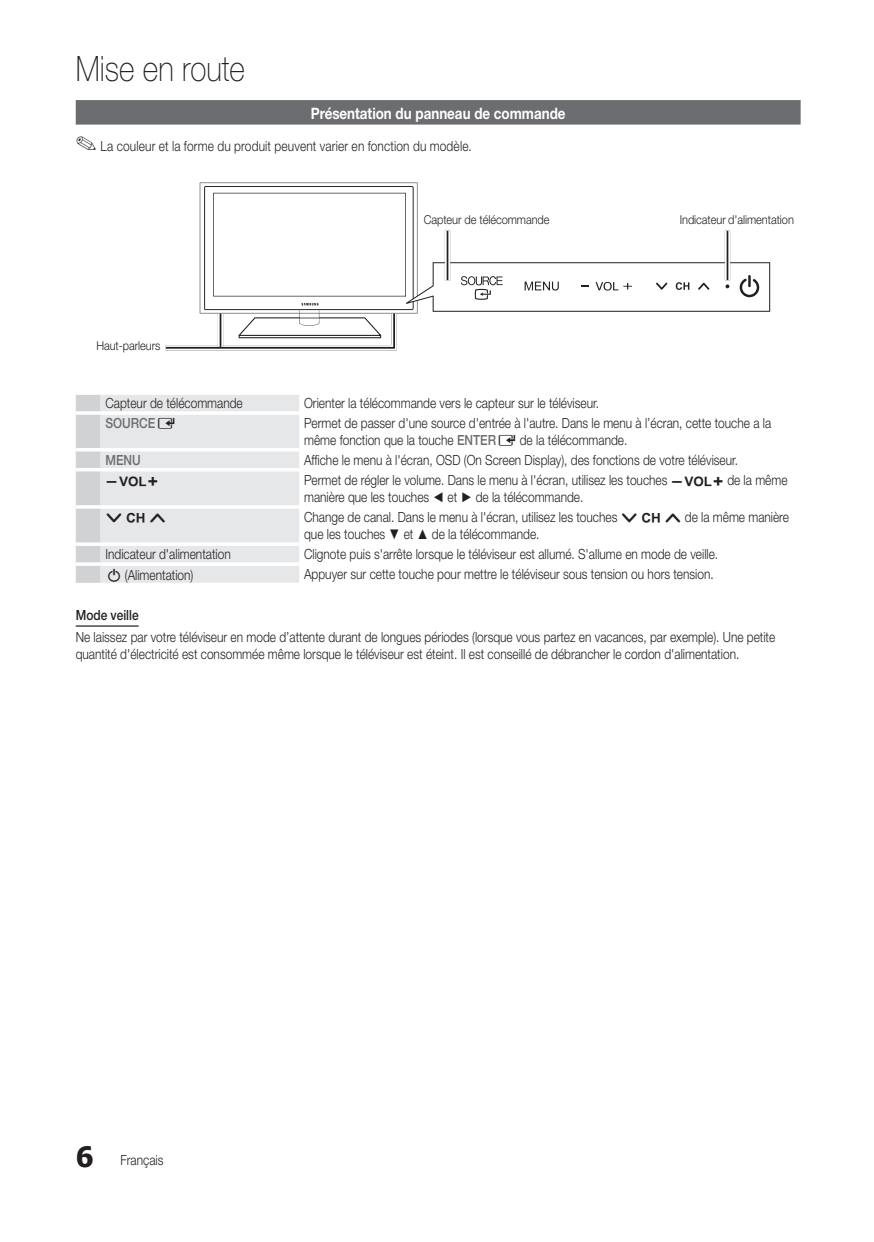
<style>
.page{position:relative;width:874px;height:1242px;background:#fff}
.page>*{position:absolute;margin:0;border:0;box-sizing:border-box;transform-origin:0 0}
.t1{font:100 35px "Helvetica Neue LT Pro";color:#231f20;scale:.85 1}
.t2{font:700 28px "Tahoma";color:#231f20}
.t3{font:700 15.75px "Helvetica Neue LT Pro";color:#fff;scale:.85 1}
.t4{font:300 14px/16.8px "Helvetica Neue LT Pro";color:#231f20;scale:.85 1}
.t5{font:500 14px "Helvetica Neue LT Pro";color:#6c6d70;scale:.85 1}
.t6{font:500 14px "Helvetica Neue LT Pro";color:#231f20;scale:.85 1}
.t7{font:14px "ASTTV Icons 2";color:#231f20}
.t8{font:300 12.25px "Helvetica Neue LT Pro";letter-spacing:-.005em;color:#231f20;scale:.9 1}
.s1{font-family:"ASTTV Icons 2";font-weight:400;color:#231f20}
.s2{font-weight:500;color:#6c6d70}
.s3{font-family:"ASTTV Icons 2";font-weight:400}
.s4{font-family:"Arial";font-weight:400}
</style>
<div class="page">
<div style="left:76px;top:100px;width:724px;height:25px;background:#6c6d70"></div>
<hr style="left:76px;top:625px;width:63px;height:1px;background:#231f20">
<svg style="left:76px;top:395px;width:223px;height:187px;background:#e3e4e6"></svg>
<hr style="left:76px;top:411px;width:24px;height:4px;background:#fff">
<hr style="left:100px;top:411px;width:199px;height:4px;background:#fff">
<hr style="left:76px;top:468px;width:24px;height:3px;background:#fff">
<hr style="left:76px;top:505px;width:24px;height:3px;background:#fff">
<hr style="left:76px;top:448px;width:24px;height:3px;background:#fff">
<hr style="left:100px;top:448px;width:199px;height:3px;background:#fff">
<hr style="left:100px;top:468px;width:199px;height:3px;background:#fff">
<hr style="left:100px;top:505px;width:199px;height:3px;background:#fff">
<svg style="left:76px;top:542px;width:24px;height:4px"></svg>
<hr style="left:100px;top:542px;width:199px;height:4px;background:#fff">
<svg style="left:76px;top:562px;width:24px;height:4px"></svg>
<svg style="left:76px;top:582px;width:24px;height:1px"></svg>
<hr style="left:100px;top:562px;width:199px;height:4px;background:#fff">
<svg style="left:100px;top:582px;width:199px;height:1px"></svg>
<svg style="left:165px;top:182px;width:605px;height:169px"></svg>
<svg style="left:219px;top:313px;width:2px;height:34px"></svg>
<hr style="left:221px;top:313px;width:2px;height:34px;background:#fff">
<hr style="left:218px;top:313px;width:1px;height:34px;background:#fff">
<svg style="left:726px;top:231px;width:2px;height:49px"></svg>
<hr style="left:728px;top:231px;width:1px;height:49px;background:#fff">
<hr style="left:724px;top:231px;width:2px;height:49px;background:#fff">
<svg style="left:446px;top:231px;width:2px;height:49px"></svg>
<hr style="left:448px;top:231px;width:2px;height:49px;background:#fff">
<hr style="left:445px;top:231px;width:1px;height:49px;background:#fff">
<h1 class="t1" style="left:76px;top:48px;width:200px">Mise en route</h1>
<p class="t3" style="left:311px;top:103px;width:301px">Présentation du panneau de commande</p>
<p class="t4" style="left:76px;top:137px;width:467px">✎ La couleur et la forme du produit peuvent varier en fonction du modèle.</p>
<p class="t8" style="left:96px;top:338px;width:73px">Haut-parleurs</p>
<p class="t8" style="left:423px;top:212px;width:141px">Capteur de télécommande</p>
<p class="t8" style="left:679px;top:212px;width:128px">Indicateur d'alimentation</p>
<p class="t4" style="left:105px;top:394px;width:163px">Capteur de télécommande</p>
<p class="t4" style="left:304px;top:394px;width:348px">Orienter la télécommande vers le capteur sur le téléviseur.</p>
<p class="t5" style="left:105px;top:415px;width:84px">SOURCE<span class="s1">E</span></p>
<p class="t4" style="left:304px;top:414px;width:551px">Permet de passer d'une source d'entrée à l'autre. Dans le menu à l’écran, cette touche a la même fonction que la touche <span class="s2">ENTER</span><span class="s3">E</span> de la télécommande.</p>
<p class="t7" style="left:105px;top:472px;width:55px">y</p>
<p class="t5" style="left:105px;top:451px;width:43px">MENU</p>
<p class="t4" style="left:304px;top:449px;width:570px;line-height:20.5px">Affiche le menu à l'écran, OSD (On Screen Display), des fonctions de votre téléviseur.<br>Permet de régler le volume. Dans le menu à l'écran, utilisez les touches <span class="s3">y</span> de la même</p>
<p class="t7" style="left:105px;top:509px;width:62px">z</p>
<p class="t4" style="left:304px;top:486px;width:571px;line-height:20.5px">manière que les touches <span class="s4">◄</span> et <span class="s4">►</span> de la télécommande.<br>Change de canal. Dans le menu à l'écran, utilisez les touches <span class="s3">z</span> de la même manière</p>
<p class="t4" style="left:304px;top:525px;width:278px">que les touches <span class="s4">▼</span> et <span class="s4">▲</span> de la télécommande.</p>
<p class="t4" style="left:105px;top:545px;width:149px">Indicateur d'alimentation</p>
<p class="t4" style="left:304px;top:545px;width:488px">Clignote puis s'arrête lorsque le téléviseur est allumé. S'allume en mode de veille.</p>
<p class="t4" style="left:105px;top:566px;width:105px"><span class="s3">P</span> (Alimentation)</p>
<p class="t4" style="left:304px;top:565px;width:483px">Appuyer sur cette touche pour mettre le téléviseur sous tension ou hors tension.</p>
<p class="t6" style="left:76px;top:607px;width:75px">Mode veille</p>
<p class="t4" style="left:76px;top:628px;width:824px">Ne laissez par votre téléviseur en mode d’attente durant de longues périodes (lorsque vous partez en vacances, par exemple). Une petite quantité d'électricité est consommée même lorsque le téléviseur est éteint. Il est conseillé de débrancher le cordon d'alimentation.</p>
<h2 class="t2" style="left:76px;top:1137px;width:19px">6</h2>
<p class="t4" style="left:120px;top:1150px;width:52px">Français</p>
</div>
